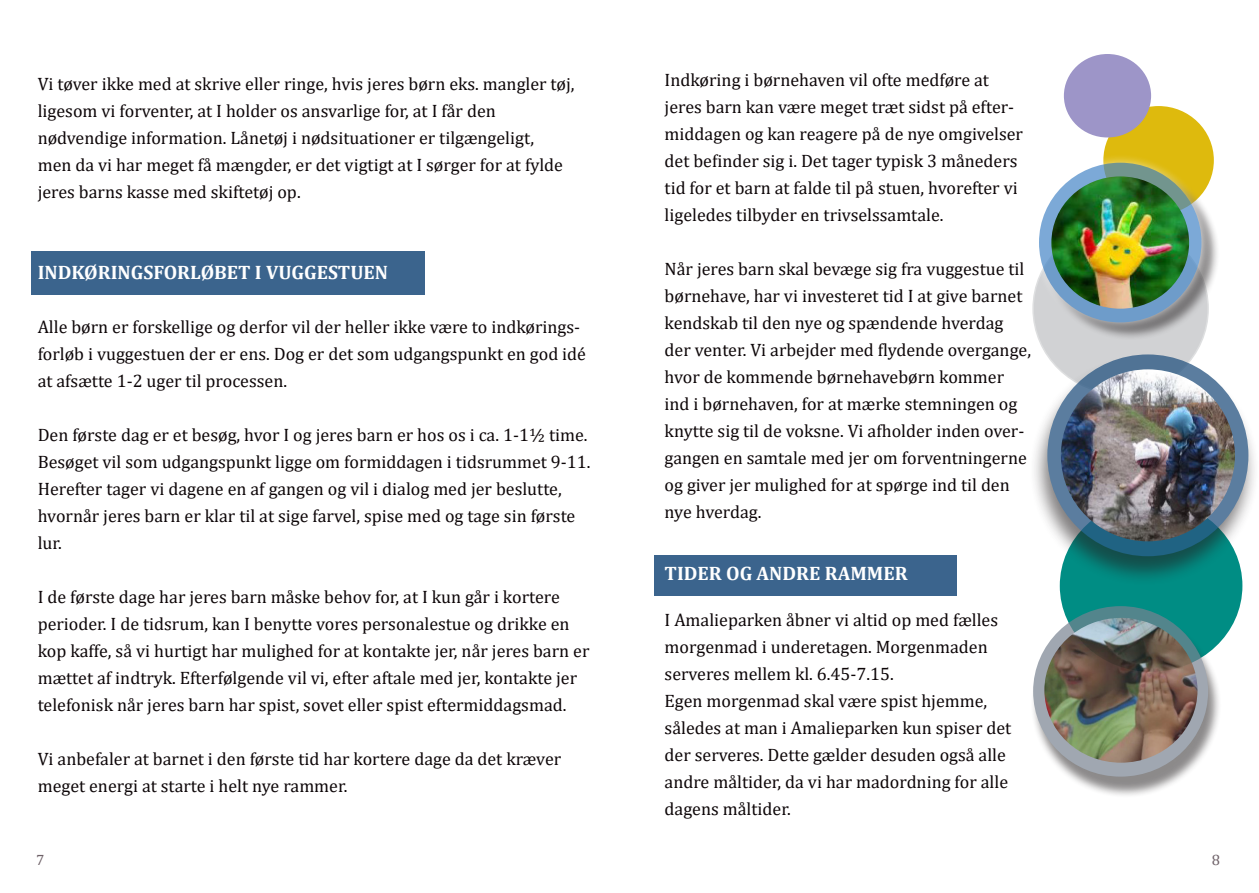
<style>
.page{position:relative;width:1259px;height:893px;background:#fff}
.page>*{position:absolute;margin:0;border:0;box-sizing:border-box;transform-origin:0 0}
.t1{font:700 19.5px "Cambria";color:#fff}
.t2{font:18px/27px "Cambria";color:#0d0608}
.t3{font:15px "Cambria";color:#6e6168}
</style>
<div class="page">
<div style="left:32px;top:251px;width:393px;height:44px;background:#3b648d"></div>
<div style="left:654px;top:555px;width:303px;height:41px;background:#3b648d"></div>
<div style="left:1103px;top:106px;width:110px;height:109px;background:#deba0d;border-radius:50%"></div>
<div style="left:1033px;top:223px;width:175px;height:171px;background:#d1d2d4;border-radius:50%"></div>
<div style="left:1041px;top:165px;width:179px;height:176px;background:#231f20;opacity:.75"></div>
<div style="left:1029px;top:153px;width:182px;height:179px;background:#fff;opacity:.75"></div>
<svg style="left:1039px;top:163px;width:162px;height:159px;background:#75a0c3"></svg>
<div style="left:1059px;top:500px;width:183px;height:172px;background:#008d84;border-radius:50%"></div>
<div style="left:1028px;top:354px;width:231px;height:232px;background:#231f20;opacity:.75"></div>
<svg style="left:1047px;top:354px;width:201px;height:202px;background:#4b7595"></svg>
<div style="left:1030px;top:612px;width:191px;height:186px;background:#231f20;opacity:.75"></div>
<svg style="left:1033px;top:606px;width:175px;height:171px;background:#8b9ea6"></svg>
<div style="left:1064px;top:54px;width:87px;height:83px;background:#9d95c8;border-radius:50%"></div>
<img style="left:1061px;top:369px;width:174px;height:172px">
<img style="left:1051px;top:176px;width:138px;height:133px">
<img style="left:1044px;top:618px;width:153px;height:145px">
<p class="t2" style="left:38px;top:71px;width:538px">Vi tøver ikke med at skrive eller ringe, hvis jeres børn eks. mangler tøj, ligesom vi forventer, at I holder os ansvarlige for, at I får den</p>
<p class="t2" style="left:38px;top:125px;width:498px">nødvendige information. Lånetøj i nødsituationer er tilgængeligt,</p>
<p class="t2" style="left:38px;top:152px;width:527px">men da vi har meget få mængder, er det vigtigt at I sørger for at fylde jeres barns kasse med skiftetøj op.</p>
<p class="t1" style="left:38px;top:259px;width:352px">INDKØRINGSFORLØBET I VUGGESTUEN</p>
<p class="t2" style="left:38px;top:314px;width:550px">Alle børn er forskellige og derfor vil der heller ikke være to indkørings&shy;forløb i vuggestuen der er ens. Dog er det som udgangspunkt en god idé at afsætte 1-2 uger til processen.</p>
<p class="t2" style="left:38px;top:422px;width:554px">Den første dag er et besøg, hvor I og jeres barn er hos os i ca. 1-1½ time.<br>Besøget vil som udgangspunkt ligge om formiddagen i tidsrummet 9-11.<br>Herefter tager vi dagene en af gangen og vil i dialog med jer beslutte, hvornår jeres barn er klar til at sige farvel, spise med og tage sin første lur.</p>
<p class="t2" style="left:38px;top:584px;width:553px">I de første dage har jeres barn måske behov for, at I kun går i kortere perioder. I de tidsrum, kan I benytte vores personalestue og drikke en kop kaffe, så vi hurtigt har mulighed for at kontakte jer, når jeres barn er mættet af indtryk. Efterfølgende vil vi, efter aftale med jer, kontakte jer telefonisk når jeres barn har spist, sovet eller spist eftermiddagsmad.</p>
<p class="t2" style="left:38px;top:746px;width:525px">Vi anbefaler at barnet i den første tid har kortere dage da det kræver meget energi at starte i helt nye rammer.</p>
<p class="t2" style="left:664px;top:66px;width:360px">Indkøring i børnehaven vil ofte medføre at jeres barn kan være meget træt sidst på efter&shy;middagen og kan reagere på de nye omgivelser det befinder sig i. Det tager typisk 3 måneders tid for et barn at falde til på stuen, hvorefter vi ligeledes tilbyder en trivselssamtale.</p>
<p class="t2" style="left:664px;top:255px;width:368px">Når jeres barn skal bevæge sig fra vuggestue til børnehave, har vi investeret tid I at give barnet kendskab til den nye og spændende hverdag der venter. Vi arbejder med flydende overgange, hvor de kommende børnehavebørn kommer ind i børnehaven, for at mærke stemningen og knytte sig til de voksne. Vi afholder inden over&shy;gangen en samtale med jer om forventningerne og giver jer mulighed for at spørge ind til den nye hverdag.</p>
<p class="t1" style="left:664px;top:560px;width:244px">TIDER OG ANDRE RAMMER</p>
<p class="t2" style="left:664px;top:606px;width:335px">I Amalieparken åbner vi altid op med fælles morgenmad i underetagen. Morgenmaden</p>
<p class="t2" style="left:664px;top:660px;width:231px">serveres mellem kl. 6.45-7.15.</p>
<p class="t2" style="left:664px;top:687px;width:348px">Egen morgenmad skal være spist hjemme, således at man i Amalieparken kun spiser det der serveres. Dette gælder desuden også alle andre måltider, da vi har madordning for alle</p>
<p class="t2" style="left:664px;top:795px;width:128px">dagens måltider.</p>
<p class="t3" style="left:36px;top:851px;width:10px">7</p>
<p class="t3" style="left:1211px;top:851px;width:10px">8</p>
</div>
